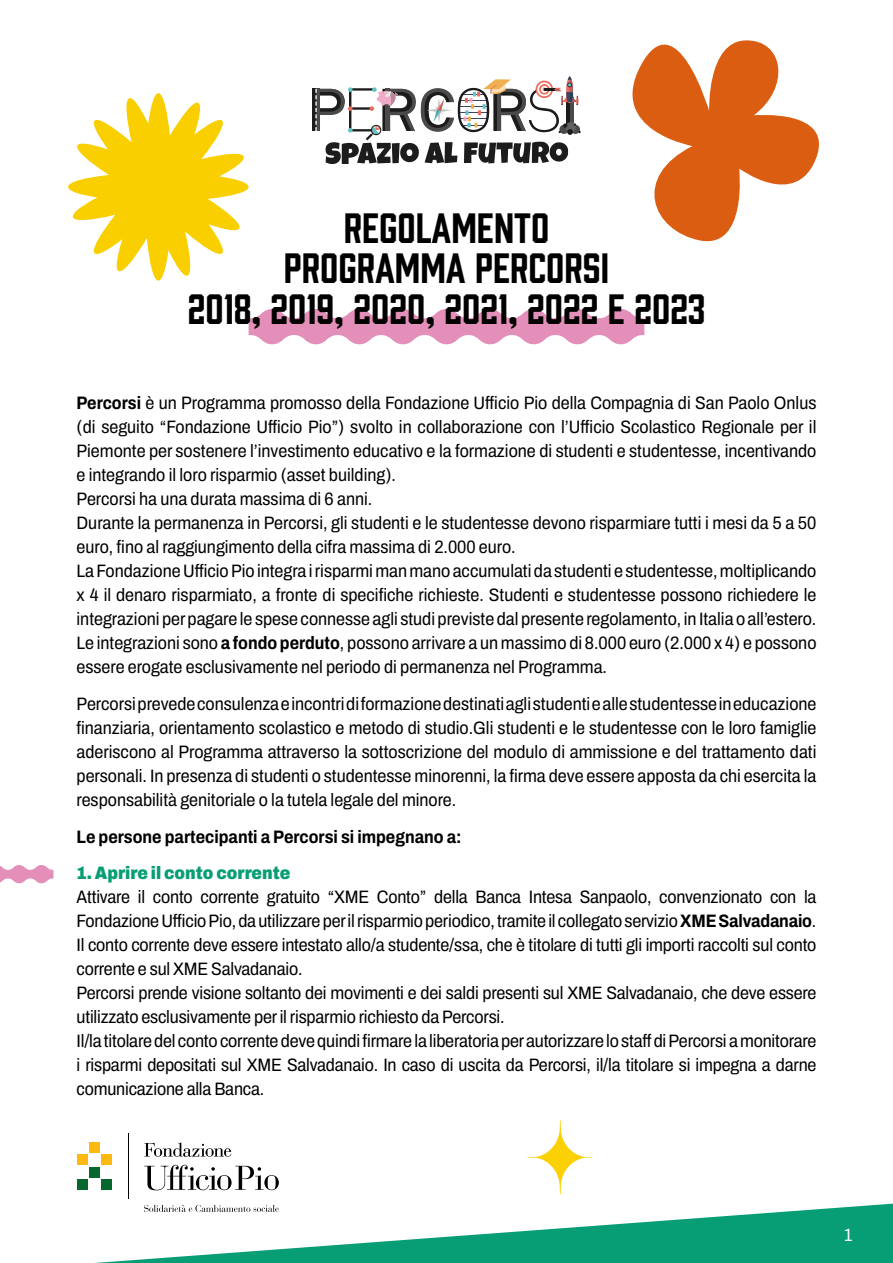
<style>
.page{position:relative;width:893px;height:1263px;background:#fff}
.page>*{position:absolute;margin:0;border:0;box-sizing:border-box;transform-origin:0 0}
.t1{font:39px/40.5px "Prohibition";color:#000;text-align:center}
.t2{font:semi-condensed 18px/24px "Archivo";color:#000}
.t3{font:700 semi-condensed 18px "Archivo";color:#000}
.t4{font:900 semi-condensed 18px "Archivo";color:#079e75}
.t5{font:semi-condensed 18px "Archivo";color:#fff}
.s1{font-weight:700}
</style>
<div class="page">
<svg style="left:312px;top:76px;width:269px;height:88px"></svg>
<svg style="left:249px;top:309px;width:395px;height:35px"></svg>
<svg style="left:68px;top:93px;width:181px;height:188px"></svg>
<svg style="left:95px;top:1203px;width:798px;height:60px"></svg>
<svg style="left:632px;top:40px;width:187px;height:202px;fill:#da5d12"></svg>
<hr style="left:128px;top:1133px;width:1px;height:66px;background:#000">
<div style="left:89px;top:1167px;width:11px;height:11px;background:#06672f"></div>
<div style="left:89px;top:1142px;width:11px;height:11px;background:#fbb911"></div>
<div style="left:77px;top:1154px;width:10px;height:11px;background:#fbb911"></div>
<div style="left:77px;top:1179px;width:10px;height:11px;background:#06672f"></div>
<div style="left:101px;top:1154px;width:11px;height:11px;background:#fbb911"></div>
<div style="left:101px;top:1179px;width:11px;height:11px;background:#06672f"></div>
<svg style="left:144px;top:1165px;width:135px;height:25px"></svg>
<svg style="left:144px;top:1142px;width:87px;height:15px"></svg>
<svg style="left:144px;top:1205px;width:135px;height:7px"></svg>
<svg style="left:527px;top:1120px;width:66px;height:74px"></svg>
<svg style="left:0;top:865px;width:53px;height:18px"></svg>
<h1 class="t1" style="left:188px;top:205px;width:519px">REGOLAMENTO<br>PROGRAMMA PERCORSI<br>2018, 2019, 2020, 2021, 2022 E 2023</h1>
<p class="t2" style="left:77px;top:391px;width:741px"><span class="s1">Percorsi</span> è un Programma promosso della Fondazione Ufficio Pio della Compagnia di San Paolo Onlus (di seguito “Fondazione Ufficio Pio”) svolto in collaborazione con l’Ufficio Scolastico Regionale per il Piemonte per sostenere l’investimento educativo e la formazione di studenti e studentesse, incentivando e integrando il loro risparmio (asset building).<br>Percorsi ha una durata massima di 6 anni.<br>Durante la permanenza in Percorsi, gli studenti e le studentesse devono risparmiare tutti i mesi da 5 a 50 euro, fino al raggiungimento della cifra massima di 2.000 euro.<br>La Fondazione Ufficio Pio integra i risparmi man mano accumulati da studenti e studentesse, moltiplicando x 4 il denaro risparmiato, a fronte di specifiche richieste. Studenti e studentesse possono richiedere le integrazioni per pagare le spese connesse agli studi previste dal presente regolamento, in Italia o all’estero.<br>Le integrazioni sono <span class="s1">a fondo perduto</span>, possono arrivare a un massimo di 8.000 euro (2.000 x 4) e possono essere erogate esclusivamente nel periodo di permanenza nel Programma.</p>
<p class="t2" style="left:77px;top:692px;width:741px;text-align:justify">Percorsi prevede consulenza e incontri di formazione destinati agli studenti e alle studentesse in educazione finanziaria, orientamento scolastico e metodo di studio.Gli studenti e le studentesse con le loro famiglie aderiscono al Programma attraverso la sottoscrizione del modulo di ammissione e del trattamento dati personali. In presenza di studenti o studentesse minorenni, la firma deve essere apposta da chi esercita la responsabilità genitoriale o la tutela legale del minore.</p>
<p class="t3" style="left:77px;top:823px;width:386px">Le persone partecipanti a Percorsi si impegnano a:</p>
<p class="t4" style="left:77px;top:859px;width:216px">1. Aprire il conto corrente</p>
<p class="t2" style="left:77px;top:885px;width:741px">Attivare il conto corrente gratuito “XME Conto” della Banca Intesa Sanpaolo, convenzionato con la Fondazione Ufficio Pio, da utilizzare per il risparmio periodico, tramite il collegato servizio <span class="s1">XME Salvadanaio</span>.<br>Il conto corrente deve essere intestato allo/a studente/ssa, che è titolare di tutti gli importi raccolti sul conto corrente e sul XME Salvadanaio.<br>Percorsi prende visione soltanto dei movimenti e dei saldi presenti sul XME Salvadanaio, che deve essere utilizzato esclusivamente per il risparmio richiesto da Percorsi.<br>Il/la titolare del conto corrente deve quindi firmare la liberatoria per autorizzare lo staff di Percorsi a monitorare i risparmi depositati sul XME Salvadanaio. In caso di uscita da Percorsi, il/la titolare si impegna a darne comunicazione alla Banca.</p>
<p class="t5" style="left:844px;top:1221px;width:10px">1</p>
</div>
